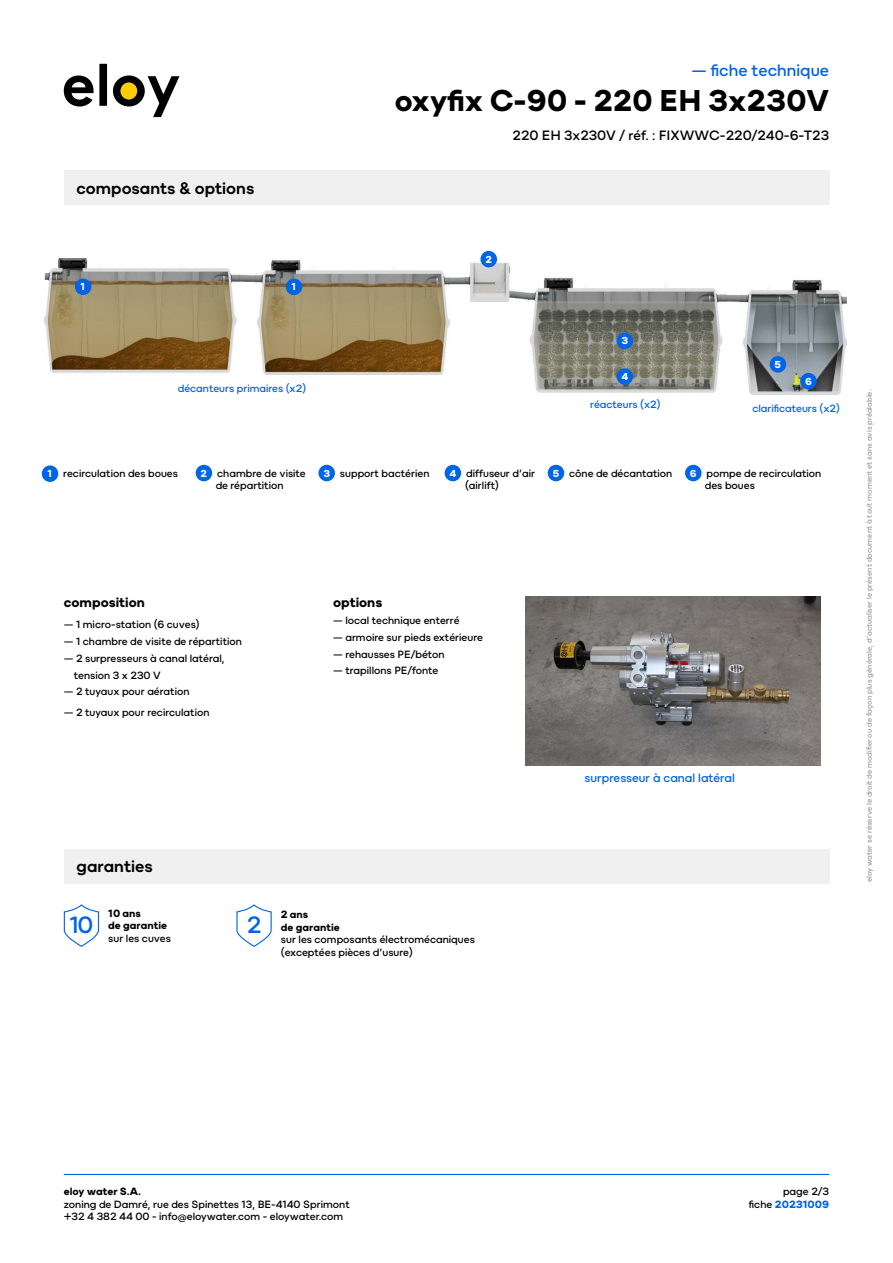
<style>
.page{position:relative;width:893px;height:1263px;background:#fff}
.page>*{position:absolute;margin:0;border:0;box-sizing:border-box;transform-origin:0 0}
.t1{font:700 30px "Eloy Sans";color:#000}
.t2{font:23.55px "Eloy Sans";color:#0064e6}
.t3{font:500 16.5px "Eloy Sans";color:#000}
.t4{font:16.5px "Eloy Sans";color:#0064e6}
.t5{font:13.5px "Eloy Sans";color:#000}
.t6{font:700 13.5px "Eloy Sans";color:#000}
.t7{font:12px "Eloy Sans";color:#0064e6}
.t8{font:10.5px/12.6px "Eloy Sans";color:#000}
.t9{font:10.5px "Eloy Sans";color:#0064e6}
.t10{font:700 10.5px/12.6px "Eloy Sans";color:#000}
.t11{font:700 10.05px "Eloy Sans";color:#fff}
.t12{font:7.5px "Eloy Sans";color:#9d9d9c}
.s1{font-weight:700;font-size:10.05px;color:#fff}
.s2{font-weight:700;color:#0064e6}
</style>
<div class="page">
<div style="left:64px;top:170px;width:765px;height:34px;background:#f0f0f0"></div>
<div style="left:64px;top:849px;width:765px;height:34px;background:#f0f0f0"></div>
<svg style="left:63px;top:904px;width:37px;height:43px"></svg>
<svg style="left:236px;top:904px;width:36px;height:43px"></svg>
<img style="left:44px;top:258px;width:802px;height:136px">
<div style="left:76px;top:279px;width:15px;height:15px;background:#0064e6;border-radius:50%"></div>
<div style="left:75px;top:279px;width:16px;height:16px;border:2px solid #0064e6;border-radius:50%"></div>
<div style="left:286px;top:279px;width:15px;height:15px;background:#0064e6;border-radius:50%"></div>
<div style="left:286px;top:279px;width:16px;height:16px;border:2px solid #0064e6;border-radius:50%"></div>
<div style="left:481px;top:252px;width:15px;height:15px;background:#0064e6;border-radius:50%"></div>
<div style="left:480px;top:251px;width:17px;height:16px;border:2px solid #0064e6;border-radius:50%"></div>
<div style="left:617px;top:333px;width:15px;height:15px;background:#0064e6;border-radius:50%"></div>
<div style="left:617px;top:333px;width:16px;height:16px;border:2px solid #0064e6;border-radius:50%"></div>
<div style="left:617px;top:369px;width:15px;height:15px;background:#0064e6;border-radius:50%"></div>
<div style="left:617px;top:368px;width:16px;height:17px;border:2px solid #0064e6;border-radius:50%"></div>
<div style="left:770px;top:357px;width:15px;height:15px;background:#0064e6;border-radius:50%"></div>
<div style="left:770px;top:356px;width:16px;height:17px;border:2px solid #0064e6;border-radius:50%"></div>
<img style="left:525px;top:596px;width:296px;height:169px">
<div style="left:43px;top:466px;width:15px;height:15px;background:#0064e6;border-radius:50%"></div>
<div style="left:42px;top:465px;width:16px;height:17px;border:2px solid #0064e6;border-radius:50%"></div>
<div style="left:196px;top:465px;width:15px;height:15px;background:#0064e6;border-radius:50%"></div>
<div style="left:196px;top:465px;width:16px;height:16px;border:2px solid #0064e6;border-radius:50%"></div>
<div style="left:319px;top:465px;width:15px;height:15px;background:#0064e6;border-radius:50%"></div>
<div style="left:318px;top:465px;width:17px;height:16px;border:2px solid #0064e6;border-radius:50%"></div>
<div style="left:445px;top:465px;width:15px;height:15px;background:#0064e6;border-radius:50%"></div>
<div style="left:445px;top:465px;width:16px;height:16px;border:2px solid #0064e6;border-radius:50%"></div>
<div style="left:548px;top:465px;width:15px;height:15px;background:#0064e6;border-radius:50%"></div>
<div style="left:548px;top:465px;width:16px;height:16px;border:2px solid #0064e6;border-radius:50%"></div>
<div style="left:686px;top:465px;width:15px;height:15px;background:#0064e6;border-radius:50%"></div>
<div style="left:685px;top:465px;width:16px;height:16px;border:2px solid #0064e6;border-radius:50%"></div>
<div style="left:801px;top:374px;width:15px;height:15px;background:#0064e6;border-radius:50%"></div>
<div style="left:800px;top:373px;width:17px;height:16px;border:2px solid #0064e6;border-radius:50%"></div>
<svg style="left:113px;top:75px;width:66px;height:42px"></svg>
<svg style="left:64px;top:64px;width:43px;height:42px"></svg>
<hr style="left:64px;top:1174px;width:765px;height:1px;background:#0064e6">
<h3 class="t3" style="left:77px;top:178px;width:179px">composants &amp; options</h3>
<p class="t11" style="left:81px;top:281px;width:6px">1</p>
<p class="t11" style="left:291px;top:281px;width:6px">1</p>
<p class="t9" style="left:178px;top:382px;width:130px">décanteurs primaires (x2)</p>
<h3 class="t4" style="left:691px;top:60px;width:139px">— fiche technique</h3>
<h1 class="t1" style="left:395px;top:83px;width:436px">oxyfix C-90 - 220 EH 3x230V</h1>
<p class="t5" style="left:513px;top:128px;width:318px">220 EH 3x230V / réf. : FIXWWC-220/240-6-T23</p>
<p class="t11" style="left:485px;top:253px;width:8px">2</p>
<p class="t11" style="left:621px;top:335px;width:8px">3</p>
<p class="t11" style="left:621px;top:370px;width:8px">4</p>
<p class="t11" style="left:775px;top:358px;width:8px">5</p>
<p class="t11" style="left:805px;top:375px;width:8px">6</p>
<p class="t9" style="left:590px;top:397px;width:72px">réacteurs (x2)</p>
<p class="t9" style="left:752px;top:402px;width:89px">clarificateurs (x2)</p>
<p class="t8" style="left:47px;top:467px;width:132px"><span class="s1">1</span> recirculation des boues</p>
<p class="t8" style="left:201px;top:467px;width:107px"><span class="s1">2</span> chambre de visite</p>
<p class="t8" style="left:323px;top:467px;width:108px"><span class="s1">3</span> support bactérien</p>
<p class="t8" style="left:449px;top:467px;width:87px"><span class="s1">4</span> diffuseur d’air</p>
<p class="t8" style="left:553px;top:467px;width:121px"><span class="s1">5</span> cône de décantation</p>
<p class="t8" style="left:690px;top:467px;width:133px"><span class="s1">6</span> pompe de recirculation</p>
<p class="t8" style="left:216px;top:480px;width:69px">de répartition</p>
<p class="t8" style="left:465px;top:480px;width:35px">(airlift)</p>
<p class="t8" style="left:705px;top:480px;width:51px">des boues</p>
<p class="t6" style="left:64px;top:594px;width:83px">composition</p>
<p class="t8" style="left:64px;top:618px;width:137px">— 1 micro-station (6 cuves)</p>
<p class="t8" style="left:64px;top:635px;width:180px">— 1 chambre de visite de répartition</p>
<p class="t8" style="left:74px;top:650px;width:152px;line-height:16.8px;text-indent:-10px">— 2 surpresseurs à canal latéral, tension 3 x 230 V</p>
<p class="t8" style="left:64px;top:686px;width:127px">— 2 tuyaux pour aération</p>
<p class="t8" style="left:64px;top:706px;width:147px">— 2 tuyaux pour recirculation</p>
<p class="t6" style="left:333px;top:594px;width:51px">options</p>
<p class="t8" style="left:333px;top:614px;width:128px">— local technique enterré</p>
<p class="t8" style="left:333px;top:631px;width:151px">— armoire sur pieds extérieure</p>
<p class="t8" style="left:333px;top:648px;width:113px">— rehausses PE/béton</p>
<p class="t8" style="left:333px;top:665px;width:107px">— trapillons PE/fonte</p>
<h3 class="t3" style="left:77px;top:856px;width:78px">garanties</h3>
<p class="t10" style="left:108px;top:907px;width:60px">10 ans<br>de garantie</p>
<p class="t8" style="left:108px;top:932px;width:64px">sur les cuves</p>
<h2 class="t2" style="left:69px;top:911px;width:26px">10</h2>
<h2 class="t2" style="left:247px;top:911px;width:16px">2</h2>
<p class="t10" style="left:281px;top:908px;width:60px">2 ans<br>de garantie</p>
<p class="t8" style="left:281px;top:934px;width:195px">sur les composants électromécaniques (exceptées pièces d’usure)</p>
<p class="t7" style="left:585px;top:770px;width:152px">surpresseur à canal latéral</p>
<p class="t12" style="left:865px;top:882px;width:494px;rotate:-90deg">eloy water se réserve le droit de modifier ou de façon plus générale, d’actualiser le présent document à tout moment et sans avis préalable.</p>
<p class="t10" style="left:64px;top:1185px;width:79px">eloy water S.A.</p>
<p class="t8" style="left:64px;top:1198px;width:287px">zoning de Damré, rue des Spinettes 13, BE-4140 Sprimont +32 4 382 44 00 - info@eloywater.com - eloywater.com</p>
<p class="t8" style="left:749px;top:1185px;width:82px;text-align:right">page 2/3<br>fiche <span class="s2">20231009</span></p>
</div>
